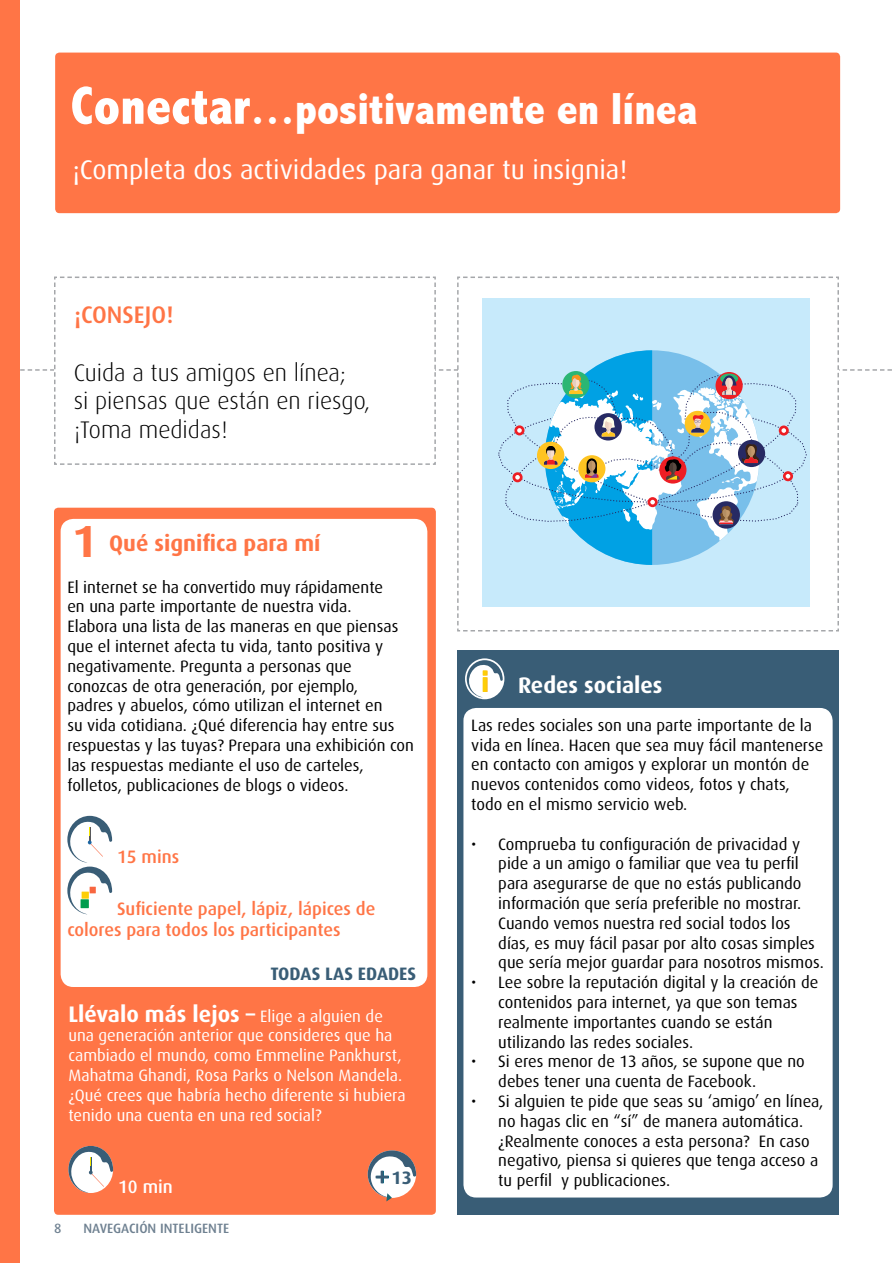
<style>
.page{position:relative;width:893px;height:1263px;background:#fff}
.page>*{position:absolute;margin:0;border:0;box-sizing:border-box;transform-origin:0 0}
.t1{font:800 condensed 45px "Abadi";color:#fff}
.t2{font:700 45px "Dax";color:#ff7546}
.t3{font:27px "Dax";color:#fff}
.t4{font:300 24px/28.8px "Dax";color:#000}
.t5{font:500 24px "Dax";color:#ff7546}
.t6{font:700 22.5px "Dax";color:#fff}
.t7{font:700 22.5px "Dax";color:#ff7546}
.t8{font:500 18px/21.6px "Dax";color:#ff7546}
.t9{font:700 18px "Dax";color:#395d76}
.t10{font:500 18px "Dax";color:#fff}
.t11{font:16.5px/19.8px "Dax";color:#000}
.t12{font:16.5px/19.8px "Dax";color:#fff}
.t13{font:500 13.5px "Dax";color:#6f8191}
.s1{font-size:54px}
.s2{font-weight:400;font-size:16.5px}
</style>
<div class="page">
<svg style="left:19px;top:0;width:822px;height:277px"></svg>
<div style="left:55px;top:53px;width:785px;height:160px;background:#ff7546;border-radius:4px"></div>
<div style="left:457px;top:650px;width:382px;height:565px;background:#395d76"></div>
<div style="left:463px;top:708px;width:370px;height:489px;background:#fff;border-radius:13px"></div>
<svg style="left:465px;top:658px;width:39px;height:41px"></svg>
<svg style="left:467px;top:660px;width:36px;height:38px"></svg>
<div style="left:54px;top:508px;width:382px;height:707px;background:#ff7546;border-radius:4px"></div>
<div style="left:61px;top:519px;width:366px;height:468px;background:#fff;border-radius:13px"></div>
<svg style="left:67px;top:816px;width:45px;height:98px"></svg>
<svg style="left:68px;top:1146px;width:45px;height:47px"></svg>
<svg style="left:368px;top:1150px;width:48px;height:51px"></svg>
<div style="left:0;top:0;width:19px;height:1263px;background:#ff7546"></div>
<svg style="left:19px;top:277px;width:873px;height:354px"></svg>
<h1 class="t1" style="left:71px;top:83px;width:628px"><span class="s1">Conectar</span>…positivamente en línea</h1>
<h2 class="t3" style="left:72px;top:155px;width:557px">¡Completa dos actividades para ganar tu insignia!</h2>
<h3 class="t5" style="left:74px;top:301px;width:102px">¡CONSEJO!</h3>
<h3 class="t4" style="left:74px;top:358px;width:298px">Cuida a tus amigos en línea;<br>si piensas que están en riesgo, ¡Toma medidas!</h3>
<h1 class="t2" style="left:72px;top:516px;width:27px">1</h1>
<h3 class="t7" style="left:109px;top:531px;width:213px">Qué significa para mí</h3>
<p class="t11" style="left:67px;top:577px;width:348px">El internet se ha convertido muy rápidamente<br>en una parte importante de nuestra vida.<br>Elabora una lista de las maneras en que piensas que el internet afecta tu vida, tanto positiva y negativamente. Pregunta a personas que conozcas de otra generación, por ejemplo,<br>padres y abuelos, cómo utilizan el internet en<br>su vida cotidiana. ¿Qué diferencia hay entre sus respuestas y las tuyas? Prepara una exhibición con las respuestas mediante el uso de carteles, folletos, publicaciones de blogs o videos.</p>
<p class="t8" style="left:117px;top:846px;width:64px">15 mins</p>
<p class="t8" style="left:67px;top:898px;width:309px;text-indent:50px">Suficiente papel, lápiz, lápices de colores para todos los participantes</p>
<p class="t9" style="left:270px;top:963px;width:147px">TODAS LAS EDADES</p>
<h3 class="t6" style="left:68px;top:1001px;width:316px">Llévalo más lejos – <span class="s2">Elige a alguien de</span></h3>
<p class="t12" style="left:68px;top:1026px;width:339px">una generación anterior que consideres que ha cambiado el mundo, como Emmeline Pankhurst, Mahatma Ghandi, Rosa Parks o Nelson Mandela. ¿Qué crees que habría hecho diferente si hubiera tenido una cuenta en una red social?</p>
<p class="t10" style="left:118px;top:1177px;width:56px">10 min</p>
<p class="t13" style="left:54px;top:1221px;width:9px">8</p>
<p class="t13" style="left:83px;top:1221px;width:147px">NAVEGACIÓN INTELIGENTE</p>
<p class="t9" style="left:392px;top:1167px;width:22px">13</p>
<h3 class="t6" style="left:518px;top:672px;width:146px">Redes sociales</h3>
<p class="t11" style="left:471px;top:715px;width:354px">Las redes sociales son una parte importante de la vida en línea. Hacen que sea muy fácil mantenerse en contacto con amigos y explorar un montón de nuevos contenidos como videos, fotos y chats, todo en el mismo servicio web.</p>
<p class="t11" style="left:498px;top:834px;width:327px;text-indent:-27px">• Comprueba tu configuración de privacidad y pide a un amigo o familiar que vea tu perfil para asegurarse de que no estás publicando información que sería preferible no mostrar.<br>Cuando vemos nuestra red social todos los días, es muy fácil pasar por alto cosas simples que sería mejor guardar para nosotros mismos.</p>
<p class="t11" style="left:498px;top:973px;width:321px;text-indent:-27px">• Lee sobre la reputación digital y la creación de contenidos para internet, ya que son temas realmente importantes cuando se están utilizando las redes sociales.</p>
<p class="t11" style="left:498px;top:1052px;width:308px;text-indent:-27px">• Si eres menor de 13 años, se supone que no debes tener una cuenta de Facebook.</p>
<p class="t11" style="left:498px;top:1091px;width:327px;text-indent:-27px">• Si alguien te pide que seas su ‘amigo’ en línea, no hagas clic en “sí” de manera automática. ¿Realmente conoces a esta persona? En caso negativo, piensa si quieres que tenga acceso a tu perfil y publicaciones.</p>
</div>
